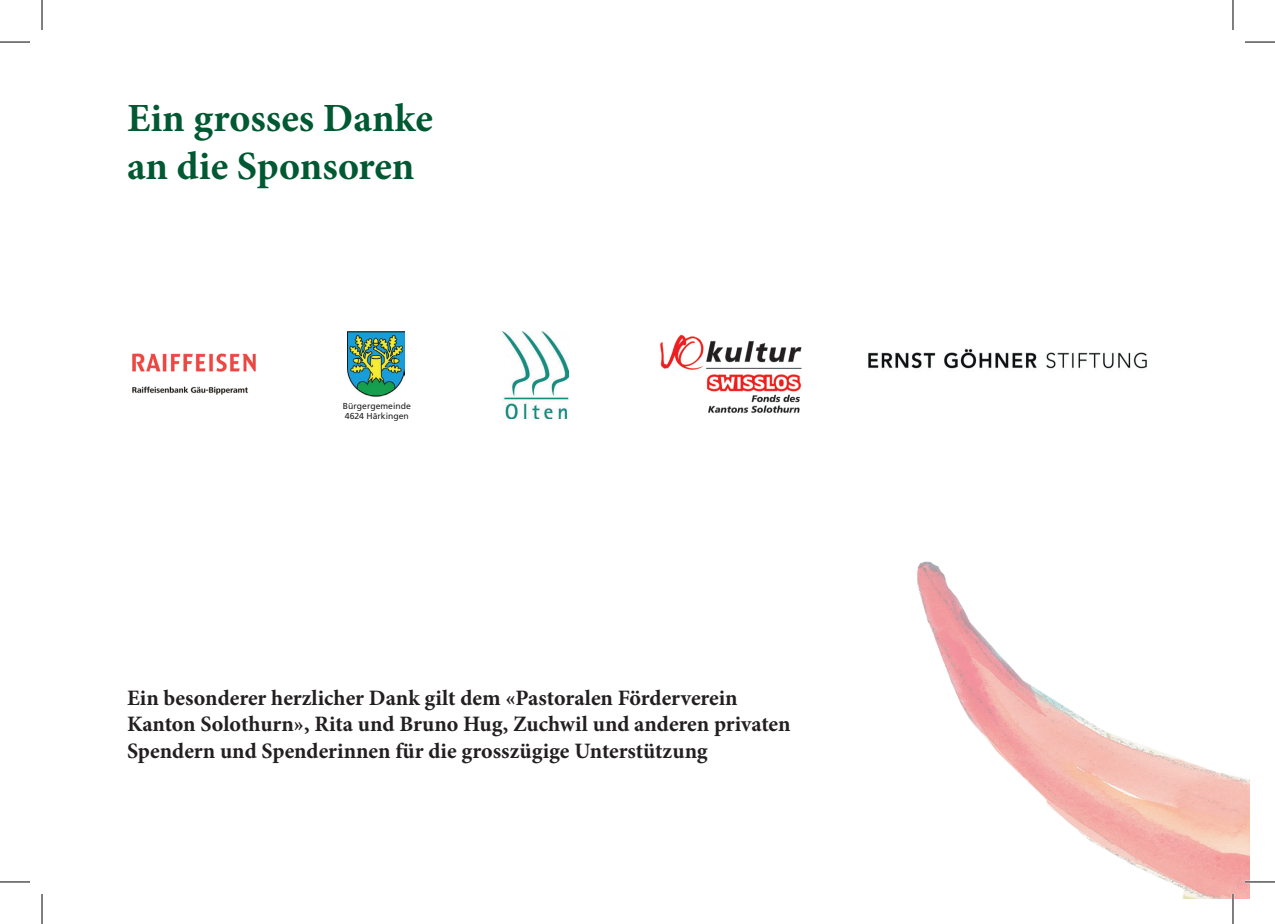
<style>
.page{position:relative;width:1275px;height:924px;background:#fff}
.page>*{position:absolute;margin:0;border:0;box-sizing:border-box;transform-origin:0 0}
.t1{font:700 40px/48px "Minion Pro";color:#005932}
.t2{font:700 22px/26.4px "Minion Pro";color:#231f20}
.t3{font:8.6px/10.4px "Frutiger";color:#231f20}
</style>
<div class="page">
<img style="left:132px;top:353px;width:124px;height:42px">
<img style="left:347px;top:331px;width:57px;height:66px">
<img style="left:502px;top:331px;width:67px;height:87px">
<img style="left:660px;top:334px;width:142px;height:79px">
<img style="left:868px;top:348px;width:279px;height:21px">
<img style="left:917px;top:561px;width:333px;height:337px">
<hr style="left:1245px;top:880px;width:30px;height:2px;background:#fff">
<hr style="left:1231px;top:893px;width:3px;height:30px;background:#fff">
<hr style="left:0;top:42px;width:30px;height:1px;background:#000">
<hr style="left:1245px;top:42px;width:30px;height:1px;background:#000">
<hr style="left:0;top:881px;width:30px;height:1px;background:#000">
<hr style="left:1245px;top:881px;width:30px;height:1px;background:#000">
<hr style="left:42px;top:0;width:1px;height:30px;background:#000">
<hr style="left:42px;top:893px;width:1px;height:30px;background:#000">
<hr style="left:1232px;top:0;width:1px;height:30px;background:#000">
<hr style="left:1232px;top:893px;width:1px;height:30px;background:#000">
<h1 class="t1" style="left:127px;top:93px;width:307px">Ein grosses Danke an die Sponsoren</h1>
<p class="t3" style="left:343px;top:400px;width:69px">Bürgergemeinde<br>4624 Härkingen</p>
<p class="t2" style="left:127px;top:684px;width:665px">Ein besonderer herzlicher Dank gilt dem «Pastoralen Förderverein<br>Kanton Solothurn», Rita und Bruno Hug, Zuchwil und anderen privaten<br>Spendern und Spenderinnen für die grosszügige Unterstützung</p>
</div>
